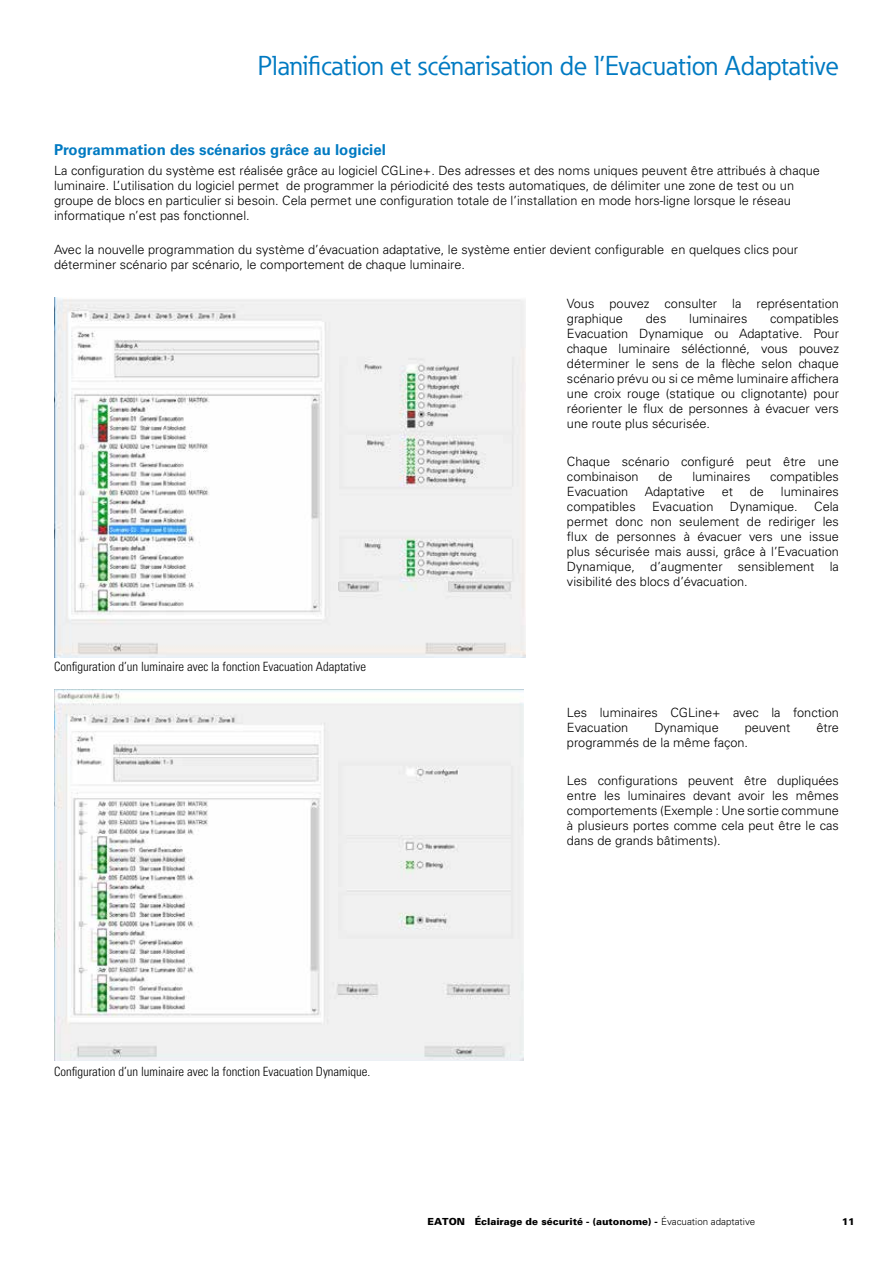
<style>
.page{position:relative;width:893px;height:1263px;background:#fff}
.page>*{position:absolute;margin:0;border:0;box-sizing:border-box;transform-origin:0 0}
.t1{font:27px "Eaton";color:#007ac2}
.t2{font:700 15px "Univers LT Std";color:#007ac2}
.t3{font:300 12.75px/15px "Univers LT Std";color:#000}
.t4{font:300 condensed 12.75px "Univers LT Std";color:#000}
.t5{font:900 9.75px "Univers";color:#000}
.s1{font-weight:300}
</style>
<div class="page">
<img style="left:55px;top:298px;width:471px;height:360px">
<img style="left:55px;top:690px;width:468px;height:371px">
<h1 class="t1" style="left:257px;top:48px;width:583px">Planification et scénarisation de l’Evacuation Adaptative</h1>
<p class="t2" style="left:54px;top:141px;width:333px">Programmation des scénarios grâce au logiciel</p>
<p class="t3" style="left:54px;top:163px;width:767px">La configuration du système est réalisée grâce au logiciel CGLine+. Des adresses et des noms uniques peuvent être attribués à chaque luminaire. L’utilisation du logiciel permet de programmer la périodicité des tests automatiques, de délimiter une zone de test ou un groupe de blocs en particulier si besoin. Cela permet une configuration totale de l’installation en mode hors-ligne lorsque le réseau informatique n’est pas fonctionnel.</p>
<p class="t3" style="left:54px;top:242px;width:746px">Avec la nouvelle programmation du système d’évacuation adaptative, le système entier devient configurable en quelques clics pour déterminer scénario par scénario, le comportement de chaque luminaire.</p>
<p class="t3" style="left:567px;top:296px;width:273px">Vous pouvez consulter la représentation graphique</p>
<p class="t3" style="left:567px;top:311px;width:273px;text-align:justify;text-indent:203px">compatibles Evacuation Dynamique ou Adaptative. Pour chaque luminaire séléctionné, vous pouvez déterminer le sens de la flèche selon chaque scénario prévu ou si ce même luminaire affichera une croix rouge (statique ou clignotante) pour réorienter le flux de personnes à évacuer vers une route plus sécurisée.</p>
<p class="t3" style="left:567px;top:454px;width:273px">Chaque scénario configuré peut être une combinaison</p>
<p class="t3" style="left:646px;top:311px;width:22px">des</p>
<p class="t3" style="left:689px;top:311px;width:60px">luminaires</p>
<p class="t3" style="left:658px;top:469px;width:16px">de</p>
<p class="t3" style="left:692px;top:469px;width:60px">luminaires</p>
<p class="t3" style="left:770px;top:469px;width:70px">compatibles</p>
<p class="t4" style="left:54px;top:659px;width:314px">Configuration d’un luminaire avec la fonction Evacuation Adaptative</p>
<p class="t3" style="left:567px;top:484px;width:63px">Evacuation</p>
<p class="t3" style="left:645px;top:484px;width:61px">Adaptative</p>
<p class="t3" style="left:722px;top:484px;width:13px">et</p>
<p class="t3" style="left:750px;top:484px;width:16px">de</p>
<p class="t3" style="left:781px;top:484px;width:60px">luminaires</p>
<p class="t3" style="left:567px;top:499px;width:70px">compatibles</p>
<p class="t3" style="left:652px;top:499px;width:63px">Evacuation</p>
<p class="t3" style="left:730px;top:499px;width:70px">Dynamique.</p>
<p class="t3" style="left:567px;top:499px;width:274px;text-align:justify;text-indent:247px">Cela permet donc non seulement de rediriger les flux de personnes à évacuer vers une issue plus sécurisée mais aussi, grâce à l’Evacuation Dynamique, d’augmenter sensiblement la visibilité des blocs d’évacuation.</p>
<p class="t3" style="left:567px;top:705px;width:273px">Les luminaires CGLine+ avec la fonction<br>Evacuation</p>
<p class="t3" style="left:654px;top:720px;width:66px">Dynamique</p>
<p class="t3" style="left:745px;top:720px;width:47px">peuvent</p>
<p class="t3" style="left:816px;top:720px;width:24px">être</p>
<p class="t3" style="left:567px;top:735px;width:183px">programmés de la même façon.</p>
<p class="t3" style="left:567px;top:773px;width:273px;text-align:justify">Les configurations peuvent être dupliquées entre les luminaires devant avoir les mêmes comportements (Exemple : Une sortie commune à plusieurs portes comme cela peut être le cas dans de grands bâtiments).</p>
<p class="t4" style="left:54px;top:1064px;width:318px">Configuration d’un luminaire avec la fonction Evacuation Dynamique.</p>
<p class="t5" style="left:428px;top:1215px;width:329px">EATON Éclairage de sécurité - (autonome) - <span class="s1">Évacuation adaptative</span></p>
<p class="t5" style="left:842px;top:1215px;width:15px">11</p>
</div>
